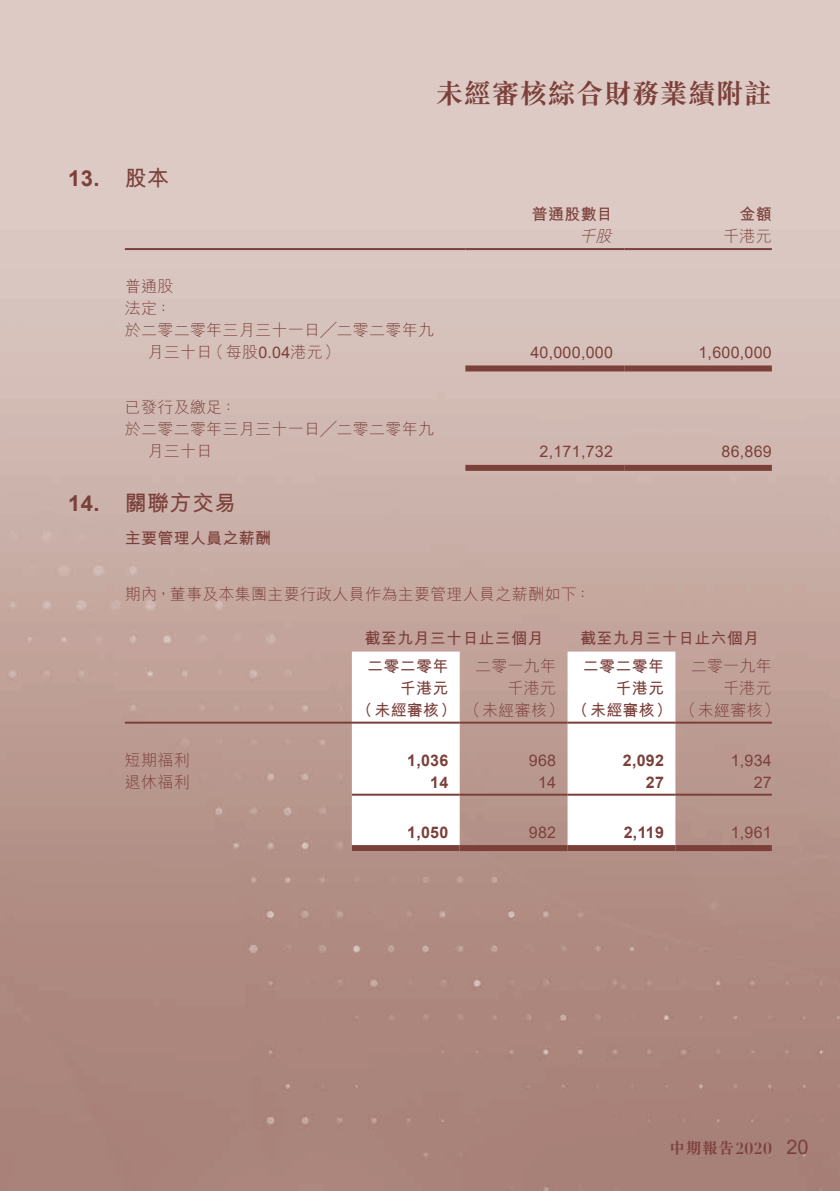
<style>
.page{position:relative;width:840px;height:1191px;background:#fff}
.page>*{position:absolute;margin:0;border:0;box-sizing:border-box;transform-origin:0 0}
.t1{font:700 28px "M Sung HK";color:#7c403b}
.t2{font:700 22px "M Hei HK";letter-spacing:.015em;color:#7c403b}
.t3{font:700 22px "Arial";color:#7c403b}
.t4{font:20px "Arial";color:#7c403b}
.t5{font:300 16px/22px "M Hei HK";letter-spacing:.015em;color:#7c403b}
.t6{font:700 16px/22px "M Hei HK";letter-spacing:.015em;color:#7c403b}
.t7{font:16px "Arial";letter-spacing:.015em;color:#7c403b}
.t8{font:700 16px "Arial";letter-spacing:.015em;color:#7c403b}
.t9{font:700 16px "M Sung HK";color:#7c403b}
.t10{font:italic 300 16px "M Hei HK";color:#7c403b}
.s1{font-family:"Arial";font-weight:400}
.s2{font-weight:300}
.s3{font-family:"Didot LT Std"}
</style>
<div class="page">
<div style="left:0;top:0;width:839px;height:1191px;background:linear-gradient(to bottom,#e5d6d0,#a47b71)"></div>
<hr style="left:125px;top:248px;width:340px;height:2px;background:#7c403b">
<hr style="left:465px;top:248px;width:159px;height:2px;background:#7c403b">
<hr style="left:624px;top:248px;width:147px;height:2px;background:#7c403b">
<div style="left:465px;top:365px;width:159px;height:6px;background:#7c403b"></div>
<div style="left:624px;top:365px;width:147px;height:6px;background:#7c403b"></div>
<div style="left:465px;top:465px;width:159px;height:6px;background:#7c403b"></div>
<div style="left:624px;top:465px;width:147px;height:6px;background:#7c403b"></div>
<svg style="left:351px;top:651px;width:324px;height:194px"></svg>
<hr style="left:125px;top:721px;width:226px;height:2px;background:#7c403b">
<hr style="left:351px;top:721px;width:108px;height:2px;background:#7c403b">
<hr style="left:459px;top:721px;width:108px;height:2px;background:#7c403b">
<hr style="left:567px;top:721px;width:108px;height:2px;background:#7c403b">
<hr style="left:675px;top:721px;width:96px;height:2px;background:#7c403b">
<hr style="left:351px;top:793px;width:108px;height:2px;background:#7c403b">
<hr style="left:459px;top:793px;width:108px;height:2px;background:#7c403b">
<hr style="left:567px;top:793px;width:108px;height:2px;background:#7c403b">
<hr style="left:675px;top:793px;width:96px;height:2px;background:#7c403b">
<div style="left:351px;top:845px;width:108px;height:6px;background:#7c403b"></div>
<div style="left:459px;top:845px;width:108px;height:6px;background:#7c403b"></div>
<div style="left:567px;top:845px;width:108px;height:6px;background:#7c403b"></div>
<div style="left:675px;top:845px;width:96px;height:6px;background:#7c403b"></div>
<h2 class="t3" style="left:68px;top:163px;width:33px">13.</h2>
<h2 class="t3" style="left:68px;top:487px;width:33px">14.</h2>
<h2 class="t2" style="left:125px;top:162px;width:46px">股本</h2>
<h1 class="t1" style="left:435px;top:75px;width:337px">未經審核綜合財務業績附註</h1>
<p class="t6" style="left:531px;top:202px;width:83px">普通股數目</p>
<p class="t10" style="left:579px;top:225px;width:39px">千股</p>
<p class="t6" style="left:739px;top:202px;width:34px">金額</p>
<p class="t5" style="left:722px;top:224px;width:50px">千港元</p>
<p class="t5" style="left:125px;top:274px;width:310px">普通股<br>法定：<br>於二零二零年三月三十一日╱二零二零年九</p>
<p class="t5" style="left:147px;top:340px;width:66px">月三十日</p>
<p class="t5" style="left:208px;top:340px;width:133px">（每股<span class="s1">0.04</span>港元(</p>
<p class="t5" style="left:125px;top:396px;width:310px">已發行及繳足：<br>於二零二零年三月三十一日╱二零二零年九</p>
<p class="t5" style="left:147px;top:440px;width:66px">月三十日</p>
<h2 class="t2" style="left:125px;top:487px;width:113px">關聯方交易</h2>
<p class="t6" style="left:125px;top:526px;width:148px">主要管理人員之薪酬</p>
<p class="t7" style="left:530px;top:341px;width:84px">40,000,000</p>
<p class="t7" style="left:539px;top:441px;width:75px">2,171,732</p>
<p class="t7" style="left:698px;top:341px;width:75px">1,600,000</p>
<p class="t7" style="left:721px;top:441px;width:52px">86,869</p>
<p class="t5" style="left:125px;top:582px;width:467px">期內，董事及本集團主要行政人員作為主要管理人員之薪酬如下：</p>
<p class="t6" style="left:580px;top:625px;width:180px">截至九月三十日止六個月</p>
<p class="t6" style="left:364px;top:625px;width:180px">截至九月三十日止三個月</p>
<p class="t5" style="left:125px;top:748px;width:66px">短期福利</p>
<p class="t5" style="left:125px;top:770px;width:66px">退休福利</p>
<p class="t6" style="left:367px;top:653px;width:83px">二零二零年</p>
<p class="t5" style="left:475px;top:654px;width:83px">二零一九年</p>
<p class="t6" style="left:582px;top:653px;width:83px">二零二零年</p>
<p class="t5" style="left:690px;top:654px;width:83px">二零一九年</p>
<p class="t5" style="left:507px;top:676px;width:50px">千港元</p>
<p class="t5" style="left:722px;top:676px;width:50px">千港元</p>
<p class="t6" style="left:356px;top:675px;width:424px;text-indent:43px">千港元<br>（未經審核）<span class="s2">（未經審核）</span>（未經審核）<span class="s2">（未經審核(</span></p>
<p class="t7" style="left:730px;top:749px;width:43px">1,934</p>
<p class="t6" style="left:615px;top:675px;width:50px">千港元</p>
<p class="t8" style="left:407px;top:748px;width:43px">1,036</p>
<p class="t7" style="left:528px;top:749px;width:29px">968</p>
<p class="t8" style="left:622px;top:748px;width:43px">2,092</p>
<p class="t8" style="left:430px;top:770px;width:20px">14</p>
<p class="t8" style="left:407px;top:820px;width:43px">1,050</p>
<p class="t7" style="left:538px;top:771px;width:20px">14</p>
<p class="t7" style="left:528px;top:821px;width:29px">982</p>
<p class="t8" style="left:645px;top:770px;width:20px">27</p>
<p class="t8" style="left:623px;top:820px;width:42px">2,119</p>
<p class="t7" style="left:753px;top:771px;width:20px">27</p>
<p class="t7" style="left:730px;top:821px;width:43px">1,961</p>
<p class="t9" style="left:669px;top:1137px;width:104px">中期報告<span class="s3">2020</span></p>
<p class="t4" style="left:786px;top:1133px;width:24px">20</p>
</div>
